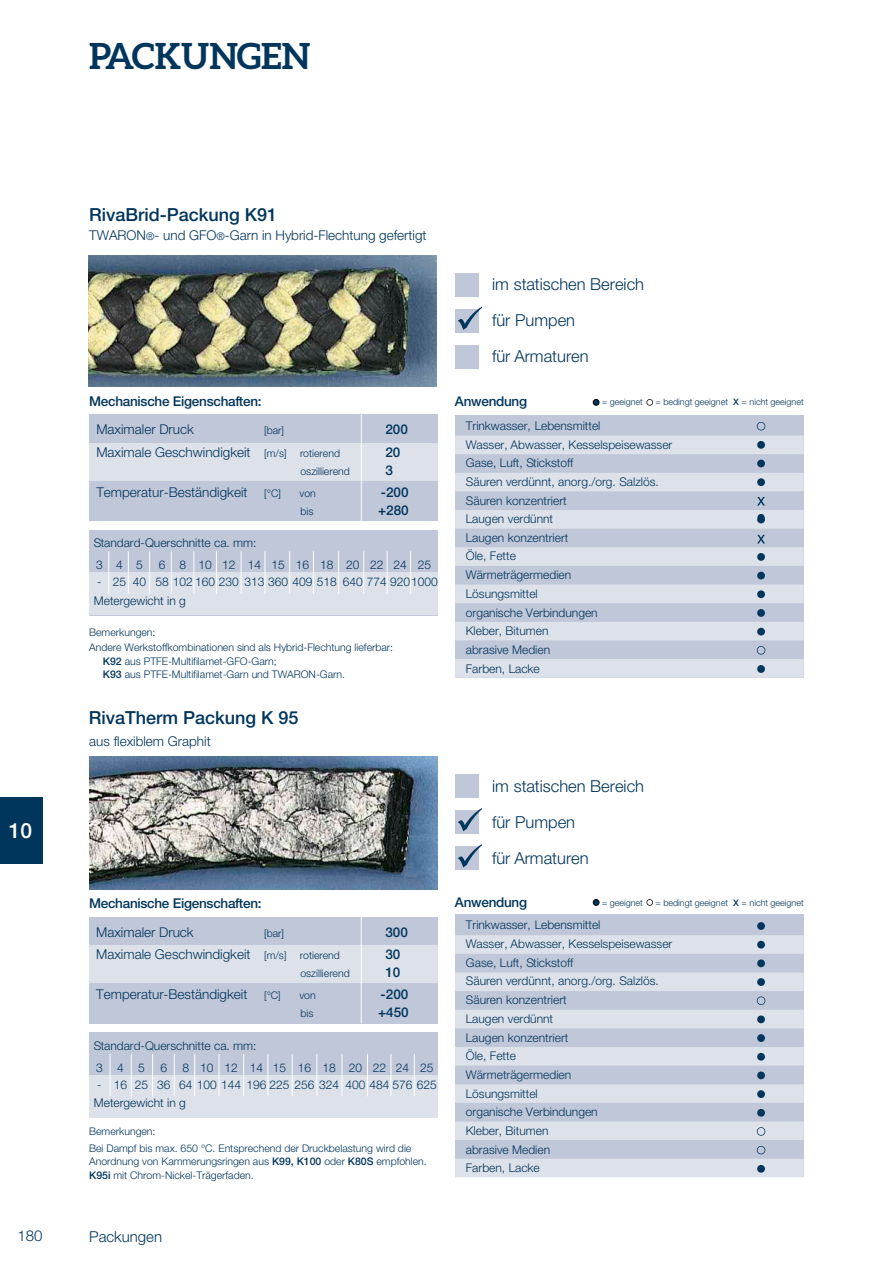
<style>
.page{position:relative;width:893px;height:1263px;background:#fff}
.page>*{position:absolute;margin:0;border:0;box-sizing:border-box;transform-origin:0 0}
.t1{font:700 36px "Aleo";color:#00355c}
.t2{font:700 21px "Helvetica Neue LT Pro";color:#fff}
.t3{font:700 18px "Helvetica Neue LT Pro";color:#00355c}
.t4{font:16.5px/36px "Helvetica Neue LT Pro";color:#00355c}
.t5{font:15px "Helvetica Neue LT Pro";color:#00355c}
.t6{font:13.5px "Helvetica Neue LT Pro";color:#00355c}
.t7{font:700 13.5px "Helvetica Neue LT Pro";letter-spacing:-.02em;color:#00355c}
.t8{font:12px/18.8px "Helvetica Neue LT Pro";color:#00355c}
.t9{font:10.5px/13.5px "Helvetica Neue LT Pro";color:#00355c}
.t10{font:9px "Helvetica Neue LT Pro";color:#00355c}
.s1{font-size:10.5px}
.s2{font-weight:700}
</style>
<div class="page">
<div style="left:0;top:797px;width:43px;height:66px;background:#00355c"></div>
<div style="left:455px;top:415px;width:349px;height:262px;background:#c0c7d8"></div>
<svg style="left:455px;top:435px;width:349px;height:243px;fill:#dde1e9"></svg>
<div style="left:455px;top:273px;width:23px;height:23px;background:#c0c7d8"></div>
<div style="left:455px;top:345px;width:23px;height:23px;background:#c0c7d8"></div>
<div style="left:455px;top:309px;width:23px;height:23px;background:#c0c7d8"></div>
<svg style="left:458px;top:307px;width:24px;height:23px"></svg>
<svg style="left:592px;top:399px;width:8px;height:7px"></svg>
<svg style="left:646px;top:399px;width:7px;height:7px"></svg>
<svg style="left:757px;top:422px;width:8px;height:251px"></svg>
<div style="left:89px;top:530px;width:349px;height:85px;background:#c0c7d8"></div>
<div style="left:89px;top:572px;width:349px;height:43px;background:#dde1e9"></div>
<div style="left:89px;top:415px;width:349px;height:106px;background:#c0c7d8"></div>
<div style="left:89px;top:443px;width:349px;height:37px;background:#dde1e9"></div>
<hr style="left:361px;top:415px;width:1px;height:106px;background:#fff">
<hr style="left:410px;top:551px;width:1px;height:43px;background:#fff">
<hr style="left:387px;top:551px;width:1px;height:43px;background:#fff">
<hr style="left:363px;top:551px;width:1px;height:43px;background:#fff">
<hr style="left:338px;top:551px;width:1px;height:43px;background:#fff">
<hr style="left:313px;top:551px;width:1px;height:43px;background:#fff">
<hr style="left:289px;top:551px;width:1px;height:43px;background:#fff">
<hr style="left:265px;top:551px;width:1px;height:43px;background:#fff">
<hr style="left:241px;top:551px;width:1px;height:43px;background:#fff">
<hr style="left:216px;top:551px;width:1px;height:43px;background:#fff">
<hr style="left:193px;top:551px;width:1px;height:43px;background:#fff">
<hr style="left:171px;top:551px;width:1px;height:43px;background:#fff">
<hr style="left:149px;top:551px;width:1px;height:43px;background:#fff">
<hr style="left:128px;top:551px;width:1px;height:43px;background:#fff">
<hr style="left:108px;top:551px;width:1px;height:43px;background:#fff">
<div style="left:455px;top:914px;width:349px;height:263px;background:#c0c7d8"></div>
<svg style="left:455px;top:935px;width:349px;height:242px;fill:#dde1e9"></svg>
<div style="left:455px;top:774px;width:23px;height:24px;background:#c0c7d8"></div>
<div style="left:455px;top:846px;width:23px;height:24px;background:#c0c7d8"></div>
<div style="left:455px;top:810px;width:23px;height:24px;background:#c0c7d8"></div>
<svg style="left:458px;top:808px;width:24px;height:23px"></svg>
<svg style="left:592px;top:899px;width:8px;height:7px"></svg>
<svg style="left:646px;top:899px;width:7px;height:7px"></svg>
<svg style="left:458px;top:844px;width:24px;height:23px"></svg>
<svg style="left:757px;top:922px;width:8px;height:251px"></svg>
<div style="left:89px;top:917px;width:349px;height:106px;background:#c0c7d8"></div>
<div style="left:89px;top:945px;width:349px;height:38px;background:#dde1e9"></div>
<hr style="left:361px;top:917px;width:1px;height:106px;background:#fff">
<div style="left:89px;top:1032px;width:349px;height:86px;background:#c0c7d8"></div>
<div style="left:89px;top:1075px;width:349px;height:43px;background:#dde1e9"></div>
<hr style="left:414px;top:1054px;width:1px;height:42px;background:#fff">
<hr style="left:390px;top:1054px;width:1px;height:42px;background:#fff">
<hr style="left:367px;top:1054px;width:1px;height:42px;background:#fff">
<hr style="left:342px;top:1054px;width:1px;height:42px;background:#fff">
<hr style="left:316px;top:1054px;width:1px;height:42px;background:#fff">
<hr style="left:292px;top:1054px;width:1px;height:42px;background:#fff">
<hr style="left:267px;top:1054px;width:1px;height:42px;background:#fff">
<hr style="left:243px;top:1054px;width:1px;height:42px;background:#fff">
<hr style="left:219px;top:1054px;width:1px;height:42px;background:#fff">
<hr style="left:194px;top:1054px;width:1px;height:42px;background:#fff">
<hr style="left:174px;top:1054px;width:1px;height:42px;background:#fff">
<hr style="left:152px;top:1054px;width:1px;height:42px;background:#fff">
<hr style="left:131px;top:1054px;width:1px;height:42px;background:#fff">
<hr style="left:110px;top:1054px;width:1px;height:42px;background:#fff">
<img style="left:88px;top:255px;width:349px;height:132px">
<img style="left:89px;top:757px;width:349px;height:132px">
<h1 class="t1" style="left:89px;top:40px;width:223px">PACKUNGEN</h1>
<h2 class="t2" style="left:9px;top:823px;width:25px">10</h2>
<h3 class="t3" style="left:89px;top:208px;width:190px">RivaBrid-Packung K91</h3>
<p class="t6" style="left:89px;top:230px;width:339px">TWARON<span class="s1">®</span>- und GFO<span class="s1">®</span>-Garn in Hybrid-Flechtung gefertigt</p>
<p class="t7" style="left:89px;top:396px;width:174px">Mechanische Eigenschaften:</p>
<p class="t6" style="left:96px;top:425px;width:99px">Maximaler Druck</p>
<p class="t9" style="left:264px;top:425px;width:21px">[bar]</p>
<p class="t7" style="left:385px;top:425px;width:24px">200</p>
<p class="t6" style="left:96px;top:447px;width:192px">Maximale Geschwindigkeit <span class="s1">[m/s]</span></p>
<p class="t9" style="left:300px;top:448px;width:42px">rotierend</p>
<p class="t7" style="left:385px;top:447px;width:17px">20</p>
<p class="t9" style="left:300px;top:466px;width:51px">oszillierend</p>
<p class="t7" style="left:385px;top:465px;width:9px">3</p>
<p class="t6" style="left:96px;top:487px;width:186px">Temperatur-Beständigkeit <span class="s1">[°C]</span></p>
<p class="t9" style="left:300px;top:488px;width:18px">von</p>
<p class="t7" style="left:381px;top:487px;width:29px">-200</p>
<p class="t9" style="left:300px;top:506px;width:15px">bis</p>
<p class="t7" style="left:378px;top:505px;width:32px">+280</p>
<p class="t8" style="left:94px;top:535px;width:164px">Standard-Querschnitte ca. mm:</p>
<p class="t8" style="left:96px;top:557px;width:48px">345</p>
<p class="t8" style="left:159px;top:557px;width:274px">6 8 1012 14151618 20222425</p>
<p class="t8" style="left:97px;top:574px;width:342px">- 25 40 58 102 160 230 313 360 409 518 640 774 9201000</p>
<p class="t8" style="left:94px;top:593px;width:94px">Metergewicht in g</p>
<p class="t9" style="left:89px;top:627px;width:305px;line-height:15px">Bemerkungen:<br>Andere Werkstoffkombinationen sind als Hybrid-Flechtung lieferbar:</p>
<p class="t9" style="left:103px;top:656px;width:244px"><span class="s2">K92</span> aus PTFE-Multifilamet-GFO-Garn;<br><span class="s2">K93</span> aus PTFE-Multifilamet-Garn und TWARON-Garn.</p>
<h3 class="t3" style="left:89px;top:711px;width:211px">RivaTherm Packung K 95</h3>
<p class="t6" style="left:89px;top:736px;width:123px">aus flexiblem Graphit</p>
<h3 class="t4" style="left:492px;top:269px;width:153px">im statischen Bereich für Pumpen<br>für Armaturen</h3>
<p class="t10" style="left:602px;top:399px;width:42px">= geeignet</p>
<p class="t10" style="left:655px;top:399px;width:150px">= bedingt geeignet <span class="s2">X</span> = nicht geeignet</p>
<p class="t7" style="left:455px;top:397px;width:74px">Anwendung</p>
<p class="t8" style="left:466px;top:418px;width:208px">Trinkwasser, Lebensmittel<br>Wasser, Abwasser, Kesselspeisewasser<br>Gase, Luft, Stickstoff<br>Säuren verdünnt, anorg./org. Salzlös.<br>Säuren konzentriert<br>Laugen verdünnt<br>Laugen konzentriert<br>Öle, Fette<br>Wärmeträgermedien<br>Lösungsmittel<br>organische Verbindungen<br>Kleber, Bitumen<br>abrasive Medien<br>Farben, Lacke</p>
<h3 class="t4" style="left:492px;top:770px;width:153px">im statischen Bereich für Pumpen<br>für Armaturen</h3>
<p class="t7" style="left:455px;top:897px;width:74px">Anwendung</p>
<p class="t8" style="left:466px;top:917px;width:208px">Trinkwasser, Lebensmittel<br>Wasser, Abwasser, Kesselspeisewasser<br>Gase, Luft, Stickstoff<br>Säuren verdünnt, anorg./org. Salzlös.<br>Säuren konzentriert<br>Laugen verdünnt<br>Laugen konzentriert<br>Öle, Fette<br>Wärmeträgermedien<br>Lösungsmittel<br>organische Verbindungen<br>Kleber, Bitumen<br>abrasive Medien<br>Farben, Lacke</p>
<p class="t7" style="left:89px;top:899px;width:174px">Mechanische Eigenschaften:</p>
<p class="t10" style="left:602px;top:899px;width:42px">= geeignet</p>
<p class="t10" style="left:655px;top:899px;width:150px">= bedingt geeignet <span class="s2">X</span> = nicht geeignet</p>
<p class="t6" style="left:96px;top:927px;width:99px">Maximaler Druck</p>
<p class="t9" style="left:264px;top:928px;width:21px">[bar]</p>
<p class="t7" style="left:385px;top:927px;width:24px">300</p>
<p class="t6" style="left:96px;top:949px;width:192px">Maximale Geschwindigkeit <span class="s1">[m/s]</span></p>
<p class="t9" style="left:300px;top:950px;width:42px">rotierend</p>
<p class="t7" style="left:385px;top:949px;width:17px">30</p>
<p class="t9" style="left:300px;top:968px;width:51px">oszillierend</p>
<p class="t7" style="left:385px;top:967px;width:17px">10</p>
<p class="t6" style="left:96px;top:990px;width:186px">Temperatur-Beständigkeit <span class="s1">[°C]</span></p>
<p class="t9" style="left:299px;top:990px;width:18px">von</p>
<p class="t7" style="left:381px;top:990px;width:29px">-200</p>
<p class="t9" style="left:300px;top:1008px;width:15px">bis</p>
<p class="t7" style="left:378px;top:1008px;width:32px">+450</p>
<p class="t8" style="left:94px;top:1038px;width:164px">Standard-Querschnitte ca. mm:</p>
<p class="t8" style="left:96px;top:1060px;width:50px">345</p>
<p class="t8" style="left:161px;top:1060px;width:8px">6</p>
<p class="t8" style="left:182px;top:1060px;width:253px">8 10 12 14 15 16 18 20 22 24 25</p>
<p class="t8" style="left:97px;top:1077px;width:341px">- 16 25 36 64 100 144 196 225 256 324 400 484 576 625</p>
<p class="t8" style="left:94px;top:1095px;width:94px">Metergewicht in g</p>
<p class="t9" style="left:89px;top:1124px;width:324px;line-height:16.5px">Bemerkungen:<br>Bei Dampf bis max. 650 °C. Entsprechend der Druckbelastung wird die</p>
<p class="t9" style="left:89px;top:1156px;width:339px">Anordnung von Kammerungsringen aus <span class="s2">K99, K100</span> oder <span class="s2">K80S</span> empfohlen.<br><span class="s2">K95i</span> mit Chrom-Nickel-Trägerfaden.</p>
<p class="t5" style="left:17px;top:1231px;width:27px">180</p>
<p class="t5" style="left:89px;top:1231px;width:74px">Packungen</p>
</div>
